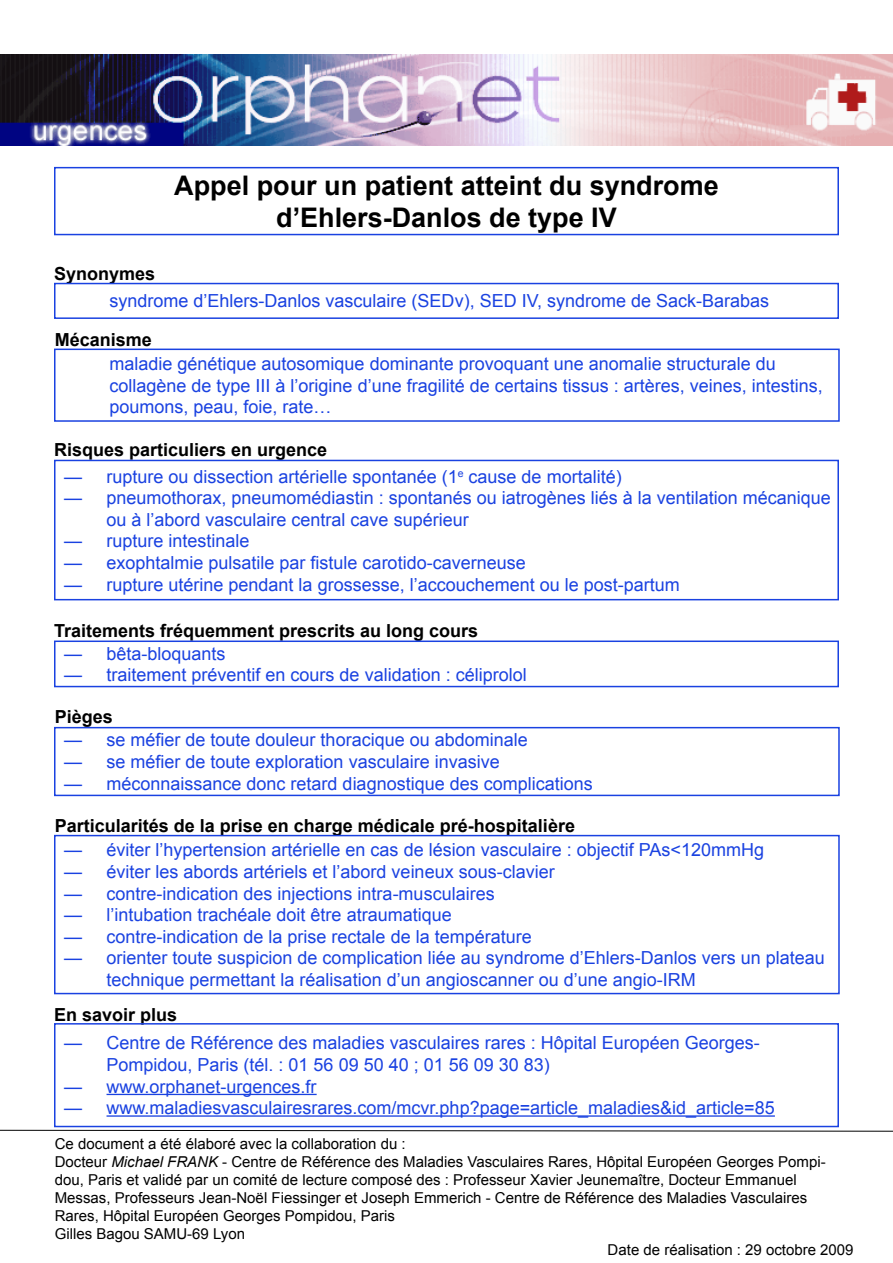
<style>
.page{position:relative;width:893px;height:1263px;background:#fff}
.page>*{position:absolute;margin:0;border:0;box-sizing:border-box;transform-origin:0 0}
.t1{font:700 27px/32.4px "Arial";color:#000;text-align:center}
.t2{font:18px/21.6px "Arial";color:#1a42e1}
.t3{font:700 18px "Arial";color:#000}
.t4{font:15px/18px "Arial";color:#000}
.s1{font-style:italic}
</style>
<div class="page">
<div style="left:54px;top:283px;width:785px;height:36px;border:2px solid #1a42e1"></div>
<div style="left:54px;top:349px;width:786px;height:73px;border:2px solid #1a42e1"></div>
<div style="left:54px;top:460px;width:785px;height:140px;border:2px solid #1a42e1"></div>
<div style="left:54px;top:640px;width:785px;height:47px;border:2px solid #1a42e1"></div>
<div style="left:54px;top:727px;width:786px;height:69px;border:2px solid #1a42e1"></div>
<div style="left:54px;top:835px;width:786px;height:159px;border:2px solid #1a42e1"></div>
<img style="left:0;top:54px;width:893px;height:92px">
<hr style="left:107px;top:1094px;width:210px;height:1px;background:#1a42e1">
<hr style="left:107px;top:1115px;width:668px;height:2px;background:#1a42e1">
<div style="left:54px;top:1023px;width:785px;height:104px;border:2px solid #1a42e1"></div>
<div style="left:54px;top:167px;width:785px;height:68px;border:2px solid #1a42e1"></div>
<svg style="left:0;top:1130px;width:893px;height:1px"></svg>
<h1 class="t1" style="left:174px;top:170px;width:546px">Appel pour un patient atteint du syndrome d’Ehlers-Danlos de type IV</h1>
<p class="t3" style="left:54px;top:262px;width:103px">Synonymes</p>
<p class="t2" style="left:110px;top:290px;width:661px">syndrome d’Ehlers-Danlos vasculaire (SEDv), SED IV, syndrome de Sack-Barabas</p>
<p class="t3" style="left:55px;top:328px;width:99px">Mécanisme</p>
<p class="t2" style="left:110px;top:353px;width:715px">maladie génétique autosomique dominante provoquant une anomalie structurale du collagène de type III à l’origine d’une fragilité de certains tissus : artères, veines, intestins, poumons, peau, foie, rate…</p>
<p class="t3" style="left:54px;top:438px;width:275px">Risques particuliers en urgence</p>
<p class="t2" style="left:64px;top:466px;width:559px">— rupture ou dissection artérielle spontanée (1<sup>e</sup> cause de mortalité)</p>
<p class="t2" style="left:107px;top:487px;width:726px;text-indent:-43px">— pneumothorax, pneumomédiastin : spontanés ou iatrogènes liés à la ventilation mécanique ou à l’abord vasculaire central cave supérieur</p>
<p class="t2" style="left:64px;top:530px;width:187px">— rupture intestinale</p>
<p class="t2" style="left:64px;top:552px;width:463px">— exophtalmie pulsatile par fistule carotido-caverneuse</p>
<p class="t2" style="left:64px;top:574px;width:617px">— rupture utérine pendant la grossesse, l’accouchement ou le post-partum</p>
<p class="t3" style="left:54px;top:619px;width:426px">Traitements fréquemment prescrits au long cours</p>
<p class="t2" style="left:64px;top:643px;width:163px">— bêta-bloquants</p>
<p class="t2" style="left:64px;top:664px;width:464px">— traitement préventif en cours de validation : céliprolol</p>
<p class="t3" style="left:55px;top:705px;width:60px">Pièges</p>
<p class="t2" style="left:64px;top:729px;width:465px">— se méfier de toute douleur thoracique ou abdominale</p>
<p class="t2" style="left:64px;top:751px;width:437px">— se méfier de toute exploration vasculaire invasive</p>
<p class="t2" style="left:64px;top:773px;width:530px">— méconnaissance donc retard diagnostique des complications</p>
<p class="t3" style="left:55px;top:813px;width:522px">Particularités de la prise en charge médicale pré-hospitalière</p>
<p class="t2" style="left:64px;top:839px;width:702px">— éviter l’hypertension artérielle en cas de lésion vasculaire : objectif PAs&lt;120mmHg</p>
<p class="t2" style="left:64px;top:861px;width:492px">— éviter les abords artériels et l’abord veineux sous-clavier</p>
<p class="t2" style="left:64px;top:882px;width:432px">— contre-indication des injections intra-musculaires</p>
<p class="t2" style="left:64px;top:904px;width:389px">— l’intubation trachéale doit être atraumatique</p>
<p class="t2" style="left:64px;top:926px;width:469px">— contre-indication de la prise rectale de la température</p>
<p class="t2" style="left:107px;top:947px;width:720px;text-indent:-43px">— orienter toute suspicion de complication liée au syndrome d’Ehlers-Danlos vers un plateau technique permettant la réalisation d’un angioscanner ou d’une angio-IRM</p>
<p class="t3" style="left:54px;top:1003px;width:125px">En savoir plus</p>
<p class="t2" style="left:107px;top:1032px;width:655px;text-indent:-43px">— Centre de Référence des maladies vasculaires rares : Hôpital Européen Georges-<br>Pompidou, Paris (tél. : 01 56 09 50 40 ; 01 56 09 30 83)</p>
<p class="t2" style="left:64px;top:1075px;width:254px">— www.orphanet-urgences.fr</p>
<p class="t2" style="left:64px;top:1097px;width:712px">— www.maladiesvasculairesrares.com/mcvr.php?page=article_maladies&amp;id_article=85</p>
<p class="t4" style="left:55px;top:1134px;width:772px">Ce document a été élaboré avec la collaboration du :<br>Docteur <span class="s1">Michael FRANK</span> - Centre de Référence des Maladies Vasculaires Rares, Hôpital Européen Georges Pompi&shy;dou, Paris et validé par un comité de lecture composé des : Professeur Xavier Jeunemaître, Docteur Emmanuel Messas, Professeurs Jean-Noël Fiessinger et Joseph Emmerich - Centre de Référence des Maladies Vasculaires Rares, Hôpital Européen Georges Pompidou, Paris<br>Gilles Bagou SAMU-69 Lyon</p>
<p class="t4" style="left:608px;top:1241px;width:247px">Date de réalisation : 29 octobre 2009</p>
</div>
